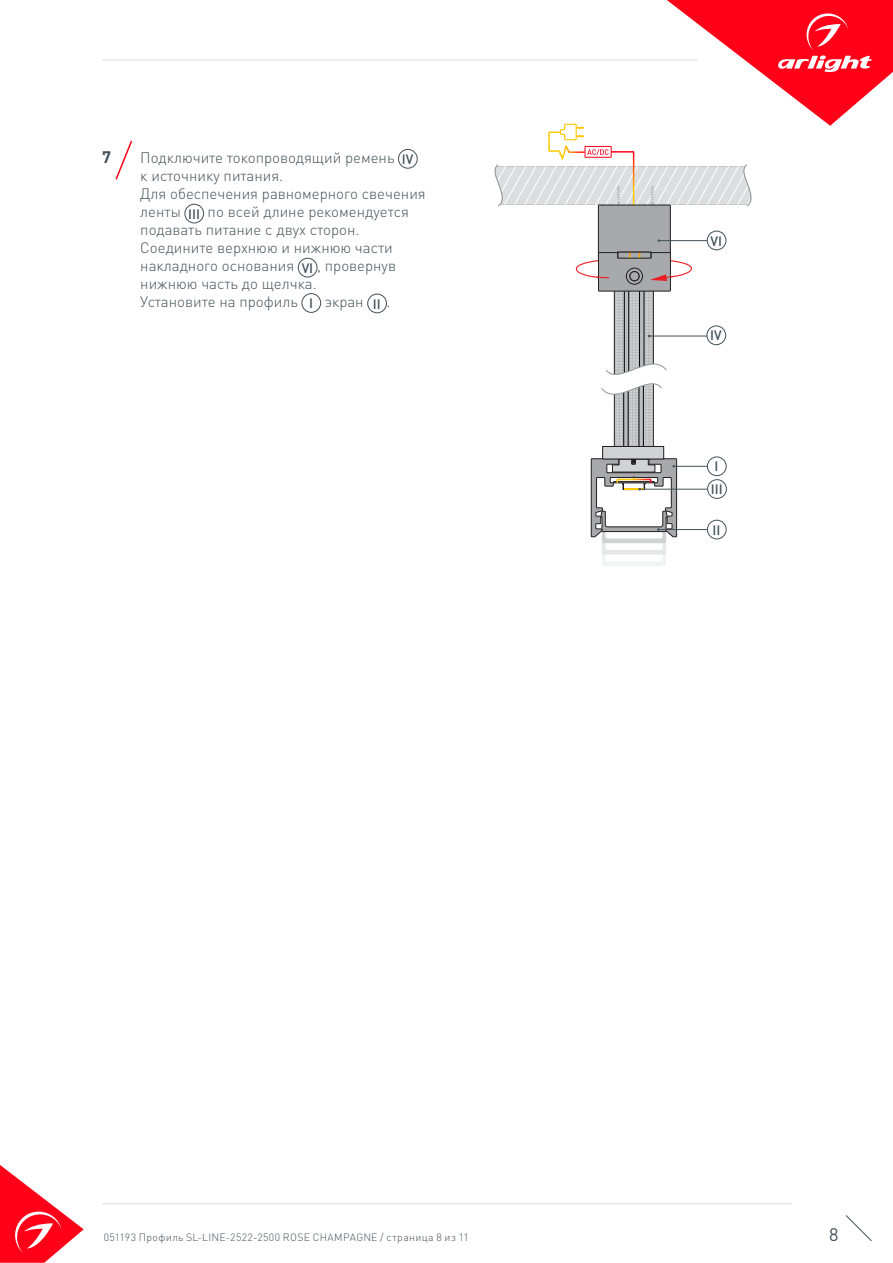
<style>
.page{position:relative;width:893px;height:1263px;background:#fff}
.page>*{position:absolute;margin:0;border:0;box-sizing:border-box;transform-origin:0 0}
.t1{font:18px "DIN Pro";color:#425159}
.t2{font:700 16.5px "DIN Pro";color:#425159}
.t3{font:300 15px/18px "DIN Pro";color:#425159}
.t4{font:500 13.5px "DIN Pro";color:#425159}
.t5{font:300 10.5px "DIN Pro";letter-spacing:.03em;color:#425159}
</style>
<div class="page">
<svg style="left:0;top:1165px;width:84px;height:98px"></svg>
<svg style="left:845px;top:1215px;width:27px;height:26px"></svg>
<hr style="left:102px;top:60px;width:595px;height:1px;background:#dcdddf">
<svg style="left:115px;top:140px;width:18px;height:40px"></svg>
<div style="left:398px;top:149px;width:19px;height:19px;border:1px solid #425159;border-radius:50%"></div>
<div style="left:185px;top:204px;width:19px;height:19px;border:1px solid #425159;border-radius:50%"></div>
<div style="left:298px;top:258px;width:19px;height:19px;border:1px solid #425159;border-radius:50%"></div>
<div style="left:302px;top:293px;width:19px;height:20px;border:1px solid #425159;border-radius:50%"></div>
<div style="left:367px;top:294px;width:20px;height:19px;border:1px solid #425159;border-radius:50%"></div>
<svg style="left:487px;top:0;width:406px;height:566px"></svg>
<div style="left:707px;top:520px;width:19px;height:19px;border:1px solid #425159;border-radius:50%"></div>
<div style="left:707px;top:457px;width:19px;height:19px;border:1px solid #425159;border-radius:50%"></div>
<hr style="left:102px;top:1203px;width:690px;height:1px;background:#dcdddf">
<p class="t2" style="left:102px;top:146px;width:10px">7</p>
<p class="t3" style="left:140px;top:148px;width:256px">Подключите токопроводящий ремень</p>
<p class="t4" style="left:402px;top:150px;width:13px">IV</p>
<p class="t3" style="left:140px;top:166px;width:287px">к источнику питания.<br>Для обеспечения равномерного свечения ленты</p>
<p class="t3" style="left:140px;top:202px;width:270px;text-indent:67px">по всей длине рекомендуется подавать питание с двух сторон.<br>Соедините верхнюю и нижнюю части накладного основания</p>
<p class="t4" style="left:188px;top:205px;width:13px">III</p>
<p class="t4" style="left:302px;top:259px;width:13px">VI</p>
<p class="t3" style="left:317px;top:256px;width:80px">, провернув</p>
<p class="t3" style="left:140px;top:274px;width:178px">нижнюю часть до щелчка.<br>Установите на профиль</p>
<p class="t4" style="left:309px;top:294px;width:5px">I</p>
<p class="t3" style="left:325px;top:292px;width:41px">экран</p>
<p class="t4" style="left:373px;top:295px;width:9px">II</p>
<p class="t3" style="left:387px;top:292px;width:5px">.</p>
<p class="t4" style="left:711px;top:232px;width:13px">VI</p>
<p class="t4" style="left:710px;top:326px;width:13px">IV</p>
<p class="t4" style="left:715px;top:457px;width:5px">I</p>
<p class="t4" style="left:711px;top:480px;width:13px">III</p>
<p class="t4" style="left:713px;top:521px;width:9px">II</p>
<p class="t5" style="left:104px;top:1230px;width:367px">051193 Профиль SL-LINE-2522-2500 ROSE CHAMPAGNE / страница 8 из 11</p>
<p class="t1" style="left:829px;top:1222px;width:11px">8</p>
</div>
